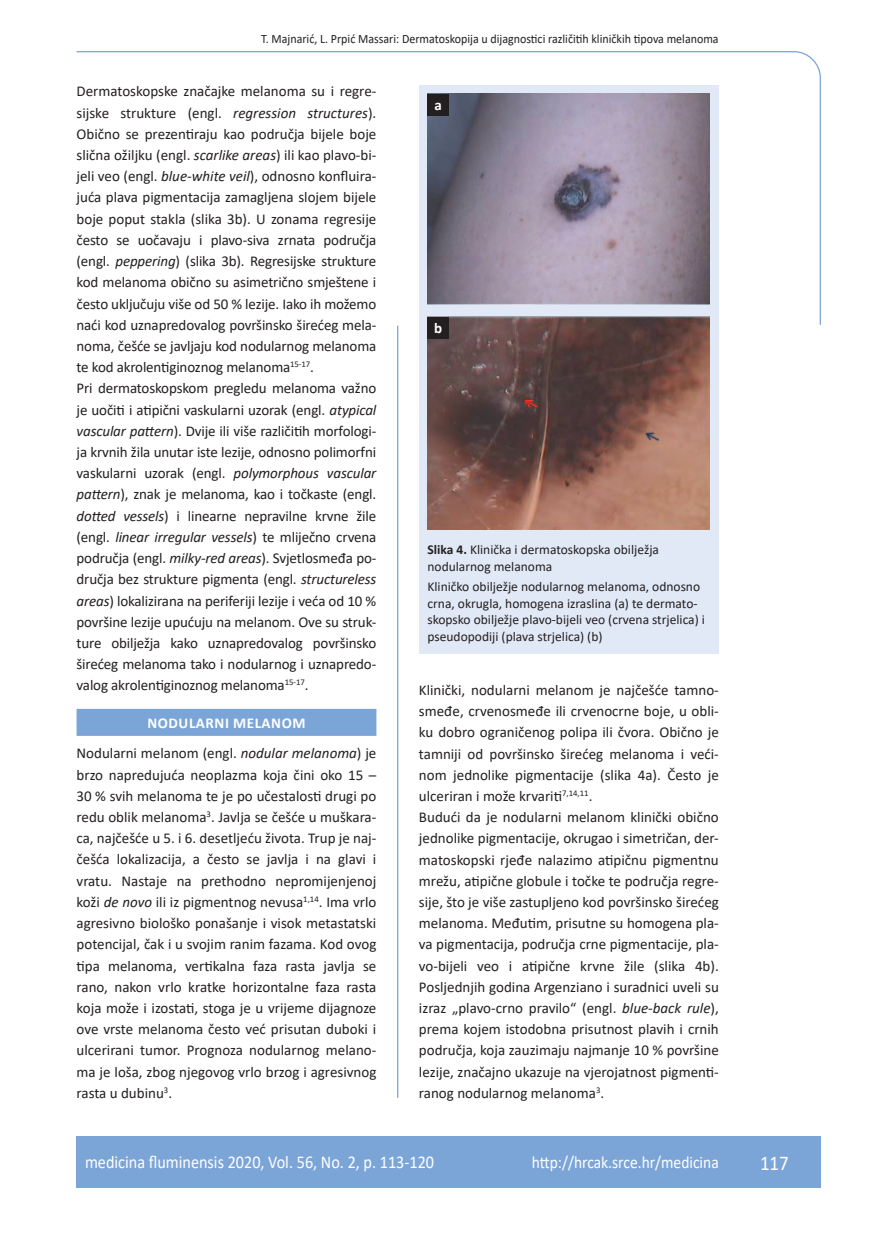
<style>
.page{position:relative;width:872px;height:1234px;background:#fff}
.page>*{position:absolute;margin:0;border:0;box-sizing:border-box;transform-origin:0 0}
.t1{font:21px "Calibri";color:#fff;scale:.9 1}
.t2{font:18px "Calibri";color:#fff;scale:.9 1}
.t3{font:17.25px "Calibri";color:#fff;scale:.9 1}
.osnovni_tekst{font:15px/21.1px "Calibri";letter-spacing:-.01em;color:#231f20;text-align:justify}
.naslov_ruler{font:700 15px "Calibri";letter-spacing:.04em;color:#fff}
.slika{font:700 15px "Calibri";color:#fff}
.potpis_slika{font:13.5px/16.5px "Calibri";color:#231f20}
.glava{font:12.75px "Calibri";color:#231f20;scale:.94 1}
.s1{font-style:italic}
.s2{font-weight:700}
</style>
<div class="page">
<svg style="left:76px;top:51px;width:745px;height:275px"></svg>
<hr style="left:397px;top:325px;width:1px;height:772px;background:#7ca5d7">
<div style="left:77px;top:1135px;width:744px;height:51px;background:#7ca5d7"></div>
<div style="left:77px;top:708px;width:299px;height:27px;background:#7ca5d7"></div>
<div style="left:419px;top:85px;width:300px;height:568px;background:#e1e9f6"></div>
<img style="left:427px;top:94px;width:282px;height:435px">
<div style="left:427px;top:94px;width:22px;height:21px;background:#231f20"></div>
<div style="left:427px;top:317px;width:22px;height:21px;background:#231f20"></div>
<p class="glava" style="left:261px;top:29px;width:488px">T. Majnarić, L. Prpić Massari: Dermatoskopija u dijagnostici različitih kliničkih tipova melanoma</p>
<p class="osnovni_tekst" style="left:77px;top:80px;width:301px">Dermatoskopske značajke melanoma su i regre&shy;sijske strukture (engl. <span class="s1">regression structures</span>).<br>Obično se prezentiraju kao područja bijele boje slična ožiljku (engl. <span class="s1">scarlike areas</span>) ili kao plavo-bi&shy;jeli veo (engl. <span class="s1">blue-white veil</span>), odnosno konfluira&shy;juća plava pigmentacija zamagljena slojem bijele boje poput stakla (slika 3b). U zonama regresije često se uočavaju i plavo-siva zrnata područja (engl. <span class="s1">peppering</span>) (slika 3b). Regresijske strukture kod melanoma obično su asimetrično smještene i često uključuju više od 50 % lezije. Iako ih možemo naći kod uznapredovalog površinsko širećeg mela&shy;noma, češće se javljaju kod nodularnog melanoma te kod akrolentiginoznog melanoma<sup>15-17</sup>.</p>
<p class="osnovni_tekst" style="left:77px;top:377px;width:301px">Pri dermatoskopskom pregledu melanoma važno je uočiti i atipični vaskularni uzorak (engl. <span class="s1">atypical vascular pattern</span>). Dvije ili više različitih morfologi&shy;ja krvnih žila unutar iste lezije, odnosno polimorfni vaskularni uzorak (engl. <span class="s1">polymorphous vascular pattern</span>), znak je melanoma, kao i točkaste (engl. <span class="s1">dotted vessels</span>) i linearne nepravilne krvne žile (engl. <span class="s1">linear irregular vessels</span>) te mliječno crvena područja (engl. <span class="s1">milky-red areas</span>). Svjetlosmeđa po&shy;dručja bez strukture pigmenta (engl. <span class="s1">structureless areas</span>) lokalizirana na periferiji lezije i veća od 10 % površine lezije upućuju na melanom. Ove su struk&shy;ture obilježja kako uznapredovalog površinsko širećeg melanoma tako i nodularnog i uznapredo&shy;valog akrolentiginoznog melanoma<sup>15-17</sup>.</p>
<p class="naslov_ruler" style="left:147px;top:712px;width:160px">NODULARNI MELANOM</p>
<p class="osnovni_tekst" style="left:77px;top:742px;width:301px">Nodularni melanom (engl. <span class="s1">nodular melanoma</span>) je brzo napredujuća neoplazma koja čini oko 15 – 30 % svih melanoma te je po učestalosti drugi po redu oblik melanoma<sup>3</sup>. Javlja se češće u muškara&shy;ca, najčešće u 5. i 6. desetljeću života. Trup je naj&shy;češća lokalizacija, a često se javlja i na glavi i vratu. Nastaje na prethodno nepromijenjenoj koži <span class="s1">de novo</span> ili iz pigmentnog nevusa<sup>1,14</sup>. Ima vrlo agresivno biološko ponašanje i visok metastatski potencijal, čak i u svojim ranim fazama. Kod ovog tipa melanoma, vertikalna faza rasta javlja se rano, nakon vrlo kratke horizontalne faza rasta koja može i izostati, stoga je u vrijeme dijagnoze ove vrste melanoma često već prisutan duboki i ulcerirani tumor. Prognoza nodularnog melano&shy;ma je loša, zbog njegovog vrlo brzog i agresivnog rasta u dubinu<sup>3</sup>.</p>
<p class="slika" style="left:434px;top:95px;width:9px">a</p>
<p class="slika" style="left:434px;top:317px;width:10px">b</p>
<p class="potpis_slika" style="left:427px;top:541px;width:233px"><span class="s2">Slika 4.</span> Klinička i dermatoskopska obilježja nodularnog melanoma</p>
<p class="potpis_slika" style="left:427px;top:578px;width:279px">Kliničko obilježje nodularnog melanoma, odnosno crna, okrugla, homogena izraslina (a) te dermato&shy;skopsko obilježje plavo-bijeli veo (crvena strjelica) i pseudopodiji (plava strjelica) (b)</p>
<p class="osnovni_tekst" style="left:419px;top:678px;width:301px">Klinički, nodularni melanom je najčešće tamno&shy;smeđe, crvenosmeđe ili crvenocrne boje, u obli&shy;ku dobro ograničenog polipa ili čvora. Obično je tamniji od površinsko širećeg melanoma i veći&shy;nom jednolike pigmentacije (slika 4a). Često je ulceriran i može krvariti<sup>7,14,11</sup>.</p>
<p class="osnovni_tekst" style="left:419px;top:806px;width:301px">Budući da je nodularni melanom klinički obično jednolike pigmentacije, okrugao i simetričan, der&shy;matoskopski rjeđe nalazimo atipičnu pigmentnu mrežu, atipične globule i točke te područja regre&shy;sije, što je više zastupljeno kod površinsko širećeg melanoma. Međutim, prisutne su homogena pla&shy;va pigmentacija, područja crne pigmentacije, pla&shy;vo-bijeli veo i atipične krvne žile (slika 4b).<br>Posljednjih godina Argenziano i suradnici uveli su izraz „plavo-crno pravilo“ (engl. <span class="s1">blue‐back rule</span>), prema kojem istodobna prisutnost plavih i crnih područja, koja zauzimaju najmanje 10 % površine lezije, značajno ukazuje na vjerojatnost pigmenti&shy;ranog nodularnog melanoma<sup>3</sup>.</p>
<p class="t2" style="left:85px;top:1149px;width:389px">medicina fluminensis 2020, Vol. 56, No. 2, p. 113-120</p>
<p class="t3" style="left:532px;top:1150px;width:209px">http://hrcak.srce.hr/medicina</p>
<p class="t1" style="left:760px;top:1147px;width:33px">117</p>
</div>
